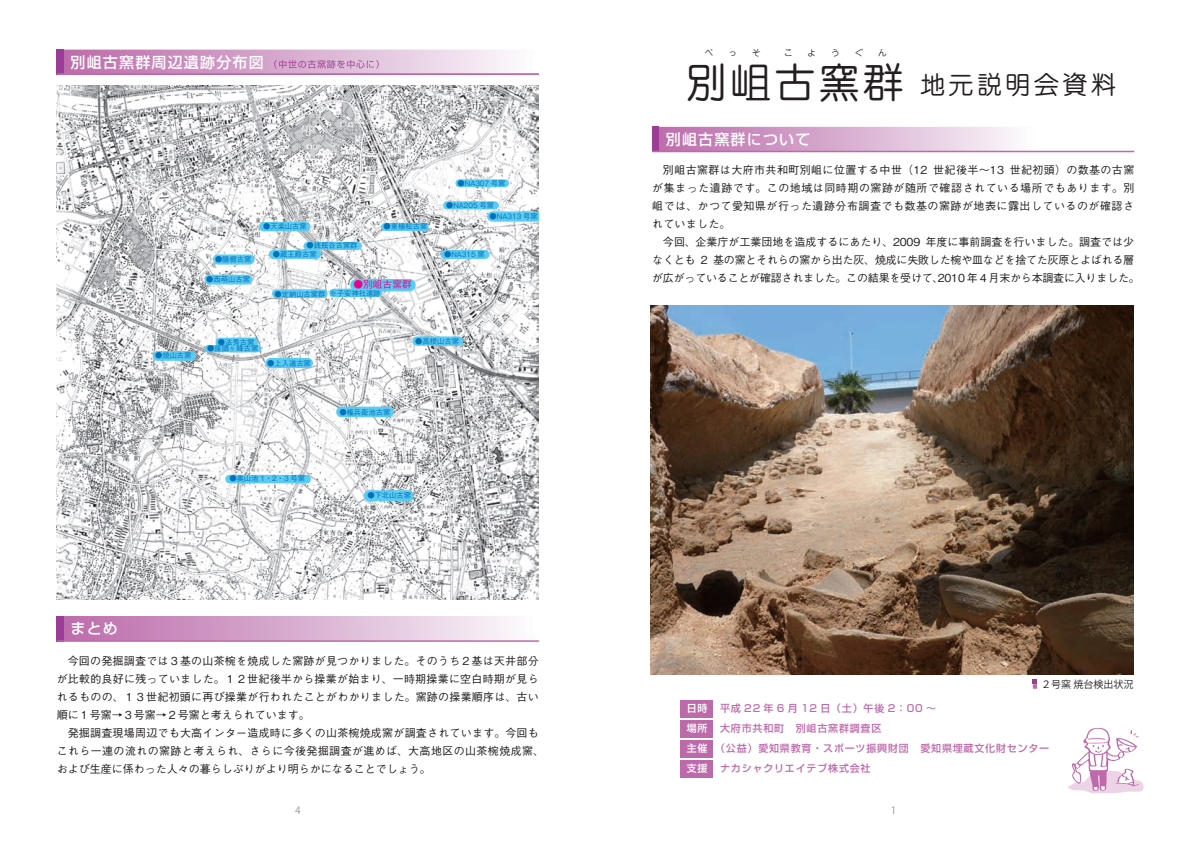
<style>
.page{position:relative;width:1191px;height:842px;background:#fff}
.page>*{position:absolute;margin:0;border:0;box-sizing:border-box;transform-origin:0 0}
.t1{font:41.1px "Jun 201 Pro";letter-spacing:.08em;color:#231f20}
.t2{font:25px "Jun 201 Pro";letter-spacing:.14em;color:#231f20}
.t3{font:500 15px "Shin Go Pro";letter-spacing:.08em;color:#fff}
.t4{font:500 11px/18px "Gothic BBB Pro";letter-spacing:.02em;color:#231f20}
.t5{font:500 10px "Shin Go Pro";letter-spacing:.08em;color:#bd69aa}
.t6{font:10px "Koz Go Pro";color:#231f20}
.t7{font:500 10px/20px "Shin Go Pro";letter-spacing:.08em;color:#fff;text-align:justify}
.t8{font:10px "Koz Go Pro";color:#939598}
.t9{font:500 9.7px "Gothic BBB Pro";color:#ed028c}
.t10{font:8.5px "Jun 201 Pro";color:#231f20}
.t11{font:500 7.3px "Gothic BBB Pro";color:#0072bc}
.s1{font-size:9px}
</style>
<div class="page">
<img style="left:650px;top:305px;width:483px;height:369px">
<svg style="left:1068px;top:727px;width:76px;height:66px"></svg>
<img style="left:57px;top:85px;width:482px;height:514px">
<div style="left:455px;top:179px;width:54px;height:8px;background:#5bcbf1;border-radius:4px"></div>
<div style="left:381px;top:223px;width:48px;height:8px;background:#5bcbf1;border-radius:4px"></div>
<div style="left:443px;top:201px;width:56px;height:8px;background:#5bcbf1;border-radius:4px"></div>
<svg style="left:487px;top:211px;width:52px;height:11px"></svg>
<div style="left:440px;top:250px;width:49px;height:9px;background:#5bcbf1;border-radius:4px"></div>
<div style="left:304px;top:242px;width:58px;height:8px;background:#5bcbf1;border-radius:4px"></div>
<div style="left:269px;top:250px;width:52px;height:9px;background:#5bcbf1;border-radius:4px"></div>
<div style="left:259px;top:222px;width:51px;height:9px;background:#5bcbf1;border-radius:5px"></div>
<div style="left:272px;top:289px;width:55px;height:9px;background:#5bcbf1;border-radius:4px"></div>
<div style="left:412px;top:336px;width:51px;height:10px;background:#5bcbf1;border-radius:5px"></div>
<div style="left:215px;top:338px;width:43px;height:9px;background:#5bcbf1;border-radius:5px"></div>
<div style="left:205px;top:345px;width:56px;height:7px;background:#5bcbf1;border-radius:4px"></div>
<div style="left:265px;top:358px;width:48px;height:10px;background:#5bcbf1;border-radius:5px"></div>
<div style="left:336px;top:407px;width:58px;height:10px;background:#5bcbf1;border-radius:5px"></div>
<div style="left:213px;top:254px;width:41px;height:11px;background:#5bcbf1;border-radius:5px"></div>
<div style="left:205px;top:275px;width:47px;height:9px;background:#5bcbf1;border-radius:5px"></div>
<div style="left:153px;top:351px;width:43px;height:10px;background:#5bcbf1;border-radius:5px"></div>
<div style="left:225px;top:475px;width:86px;height:8px;background:#5bcbf1;border-radius:4px"></div>
<div style="left:364px;top:490px;width:49px;height:11px;background:#5bcbf1;border-radius:5px"></div>
<div style="left:350px;top:279px;width:66px;height:12px;background:#5bcbf1;border-radius:6px"></div>
<div style="left:329px;top:289px;width:53px;height:8px;background:#5bcbf1;border-radius:4px"></div>
<svg style="left:658px;top:127px;width:378px;height:24px;background:#dab0d1"></svg>
<div style="left:680px;top:700px;width:33px;height:17px;background:#bd6aaa"></div>
<div style="left:680px;top:720px;width:33px;height:17px;background:#bd6aaa"></div>
<div style="left:680px;top:740px;width:33px;height:17px;background:#bd6aaa"></div>
<div style="left:680px;top:760px;width:33px;height:17px;background:#bd6aaa"></div>
<div style="left:652px;top:127px;width:6px;height:25px;background:#9b3c96"></div>
<hr style="left:652px;top:151px;width:482px;height:1px;background:#bd69aa">
<svg style="left:63px;top:50px;width:448px;height:23px;background:#d8abcf"></svg>
<div style="left:57px;top:50px;width:6px;height:25px;background:#9b3c96"></div>
<svg style="left:274px;top:60px;width:105px;height:9px"></svg>
<svg style="left:63px;top:616px;width:448px;height:24px;background:#d8accf"></svg>
<div style="left:57px;top:616px;width:6px;height:25px;background:#9b3c96"></div>
<hr style="left:57px;top:73px;width:482px;height:2px;background:#bd69aa">
<hr style="left:57px;top:640px;width:482px;height:2px;background:#bd69aa">
<svg style="left:1032px;top:680px;width:5px;height:9px"></svg>
<h3 class="t3" style="left:71px;top:50px;width:315px">別岨古窯群周辺遺跡分布図<span class="s1">（中世の古窯跡を中心に）</span></h3>
<p class="t11" style="left:215px;top:254px;width:38px">●膳棚古窯</p>
<p class="t11" style="left:206px;top:274px;width:45px">●西萌山古窯</p>
<p class="t11" style="left:263px;top:220px;width:45px">●天楽山古窯</p>
<p class="t11" style="left:306px;top:240px;width:53px">●銭瓶谷古窯群</p>
<p class="t11" style="left:383px;top:221px;width:45px">●東植松古窯</p>
<p class="t11" style="left:273px;top:249px;width:45px">●蔵王殿古窯</p>
<p class="t11" style="left:274px;top:288px;width:53px">●定納山古窯群</p>
<p class="t9" style="left:353px;top:277px;width:60px">●別岨古窯群</p>
<p class="t11" style="left:329px;top:287px;width:60px">※子安神社遺跡　</p>
<p class="t11" style="left:457px;top:178px;width:50px">●NA307 号窯</p>
<p class="t11" style="left:446px;top:200px;width:50px">●NA205 号窯</p>
<p class="t11" style="left:489px;top:210px;width:50px">●NA313 号窯</p>
<p class="t11" style="left:444px;top:249px;width:42px">●NA315 窯</p>
<p class="t11" style="left:155px;top:350px;width:38px">●焼山古窯</p>
<p class="t11" style="left:218px;top:336px;width:38px">●法秀古窯</p>
<p class="t11" style="left:207px;top:342px;width:53px">●座頭ヶ峰古窯</p>
<p class="t11" style="left:267px;top:357px;width:45px">●上入道古窯</p>
<p class="t11" style="left:229px;top:473px;width:77px">●奥山池 1・2・3 号窯</p>
<p class="t11" style="left:415px;top:335px;width:45px">●高根山古窯</p>
<p class="t11" style="left:339px;top:406px;width:53px">●権兵衛池古窯</p>
<p class="t11" style="left:367px;top:490px;width:45px">●下北山古窯</p>
<h3 class="t3" style="left:71px;top:616px;width:49px">まとめ</h3>
<p class="t10" style="left:705px;top:46px;width:10px">べ</p>
<p class="t10" style="left:728px;top:46px;width:10px">っ</p>
<p class="t10" style="left:752px;top:46px;width:10px">そ</p>
<p class="t10" style="left:784px;top:46px;width:10px">こ</p>
<p class="t10" style="left:807px;top:46px;width:10px">よ</p>
<p class="t10" style="left:831px;top:46px;width:10px">う</p>
<p class="t10" style="left:854px;top:46px;width:10px">ぐ</p>
<p class="t10" style="left:878px;top:46px;width:10px">ん</p>
<h1 class="t1" style="left:685px;top:50px;width:220px">別岨古窯群</h1>
<h2 class="t2" style="left:920px;top:65px;width:197px">地元説明会資料</h2>
<h3 class="t3" style="left:666px;top:127px;width:146px">別岨古窯群について</h3>
<p class="t4" style="left:652px;top:160px;width:489px;text-indent:11px">別岨古窯群は大府市共和町別岨に位置する中世（12 世紀後半～13 世紀初頭）の数基の古窯が集まった遺跡です。この地域は同時期の窯跡が随所で確認されている場所でもあります。別岨では、かつて愛知県が行った遺跡分布調査でも数基の窯跡が地表に露出しているのが確認されていました。<br>　今回、企業庁が工業団地を造成するにあたり、2009 年度に事前調査を行いました。調査では少なくとも 2 基の窯とそれらの窯から出た灰、焼成に失敗した椀や皿などを捨てた灰原とよばれる層が広がっていることが確認されました。この結果を受けて、2010 年 4 月末から本調査に入りました。</p>
<p class="t4" style="left:57px;top:650px;width:489px">　今回の発掘調査では３基の山茶椀を焼成した窯跡が見つかりました。そのうち２基は天井部分が比較的良好に残っていました。１２世紀後半から操業が始まり、一時期操業に空白時期が見られるものの、１３世紀初頭に再び操業が行われたことがわかりました。窯跡の操業順序は、古い順に１号窯→３号窯→２号窯と考えられています。<br>　発掘調査現場周辺でも大高インター造成時に多くの山茶椀焼成窯が調査されています。今回もこれら一連の流れの窯跡と考えられ、さらに今後発掘調査が進めば、大高地区の山茶椀焼成窯、および生産に係わった人々の暮らしぶりがより明らかになることでしょう。</p>
<p class="t8" style="left:295px;top:803px;width:7px">4</p>
<p class="t8" style="left:890px;top:803px;width:7px">1</p>
<p class="t6" style="left:1041px;top:678px;width:94px">２号窯 焼台検出状況</p>
<p class="t5" style="left:720px;top:700px;width:217px">平成 22 年 6 月 12 日（土）午後 2：00 ～</p>
<p class="t5" style="left:720px;top:720px;width:163px">大府市共和町　別岨古窯群調査区</p>
<p class="t5" style="left:715px;top:740px;width:335px">（公益）愛知県教育・スポーツ振興財団　愛知県埋蔵文化財センター</p>
<p class="t5" style="left:720px;top:760px;width:152px">ナカシャクリエイテブ株式会社</p>
<p class="t7" style="left:687px;top:697px;width:22px">日時場所主催支援</p>
</div>
